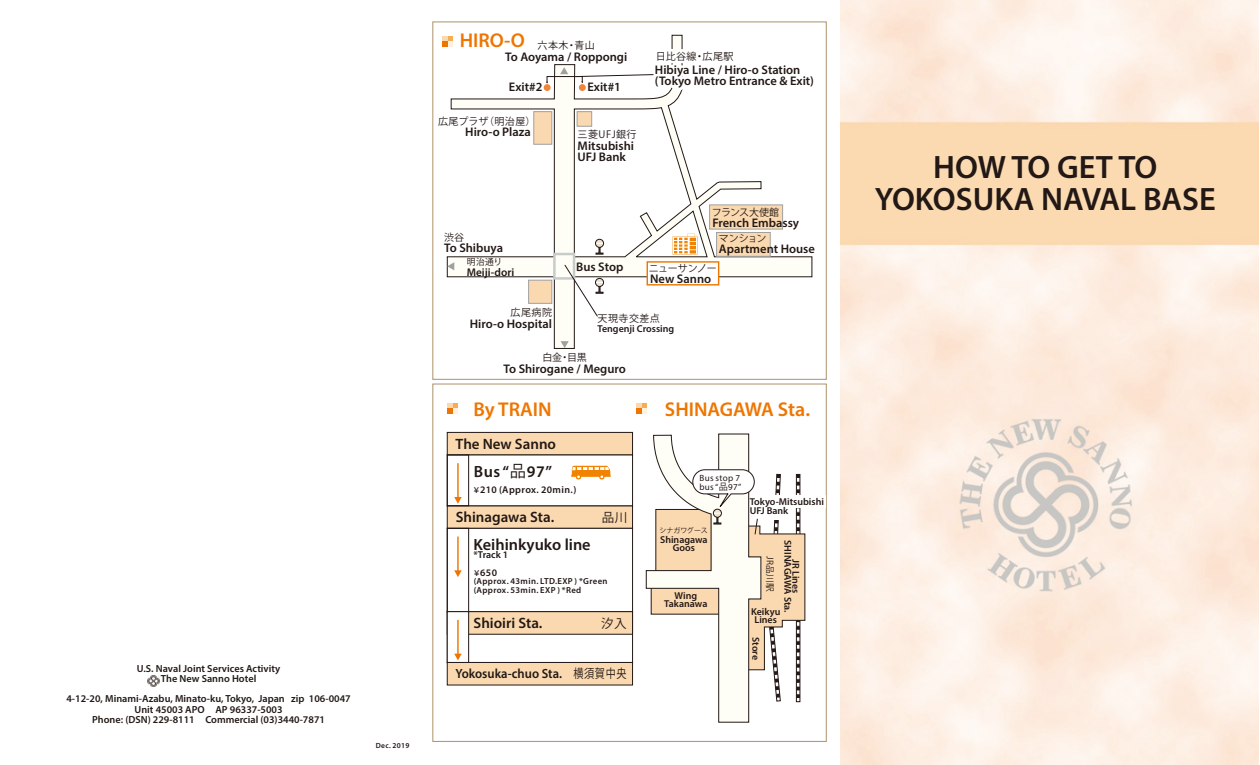
<style>
.page{position:relative;width:1260px;height:765px;background:#fff}
.page>*{position:absolute;margin:0;border:0;box-sizing:border-box;transform-origin:0 0}
.t1{font:600 32.5px/32.5px "Myriad Pro";color:#221815;text-align:center}
.t2{font:600 20px "Myriad Pro";color:#ee7500}
.t3{font:600 16.25px "Myriad Pro";color:#221815}
.t4{font:600 15px "Myriad Pro";color:#221815}
.t5{font:600 13.38px "Myriad Pro";color:#221815;scale:.95 1}
.t6{font:600 12.5px/11.2px "Myriad Pro";color:#221815}
.t7{font:12.5px "Koz Go Pr 6 N";letter-spacing:.06em;color:#221815;scale:.81 1}
.t8{font:12.5px "Koz Go Pr 6 N";letter-spacing:.06em;color:#221815}
.t9{font:600 11.25px "Myriad Pro";color:#221815}
.t10{font:600 10.25px/10.2px "Myriad Pro";color:#221815;text-align:center}
.t11{font:600 10px/8px "Myriad Pro";color:#221815;text-align:center}
.t12{font:10px "Koz Go Pr 6 N";letter-spacing:.045em;color:#221815}
.t13{font:600 10px "Myriad Pro";letter-spacing:.04em;color:#221815}
.t14{font:10px "Koz Go Pr 6 N";letter-spacing:.02em;color:#221815}
.t15{font:10px "Koz Go Pr 6 N";letter-spacing:-.035em;color:#221815}
.t16{font:10px "Koz Go Pr 6 N";letter-spacing:-.05em;color:#221815}
.t17{font:9.12px/9.1px "Myriad Pro";letter-spacing:.04em;color:#221815}
.t18{font:600 8.75px/8.8px "Myriad Pro";letter-spacing:.04em;color:#221815}
.t19{font:8.75px "Koz Go Pr 6 N";color:#221815}
.t20{font:8.62px "Koz Go Pr 6 N";letter-spacing:.045em;color:#221815}
.t21{font:600 7.5px "Myriad Pro";letter-spacing:.04em;color:#221815}
.t22{font:7px "Koz Go Pr 6 N";letter-spacing:-.01em;color:#221815}
.s1{font-family:"Koz Go Pr 6 N";font-weight:400}
.s2{font-weight:400;font-size:11.25px}
.s3{font-family:"Koz Go Pr 6 N"}
</style>
<div class="page">
<img style="left:840px;top:0;width:419px;height:765px">
<svg style="left:148px;top:675px;width:11px;height:12px"></svg>
<div style="left:432px;top:383px;width:395px;height:359px;background:#fff;border:1px solid #b29873"></div>
<svg style="left:447px;top:404px;width:10px;height:10px"></svg>
<div style="left:447px;top:432px;width:186px;height:23px;background:#fbd9b0;border:1px solid #221815"></div>
<div style="left:447px;top:505px;width:186px;height:24px;background:#fbd9b0"></div>
<div style="left:447px;top:455px;width:186px;height:51px;background:#fff;border:1px solid #221815"></div>
<div style="left:447px;top:528px;width:186px;height:84px;background:#fff;border:1px solid #221815"></div>
<div style="left:447px;top:455px;width:22px;height:51px;border:1px solid #221815"></div>
<div style="left:447px;top:528px;width:22px;height:84px;border:1px solid #221815"></div>
<hr style="left:457px;top:537px;width:2px;height:34px;background:#ee7500">
<svg style="left:454px;top:570px;width:8px;height:7px"></svg>
<hr style="left:457px;top:463px;width:2px;height:35px;background:#ee7500">
<svg style="left:454px;top:497px;width:8px;height:7px"></svg>
<svg style="left:571px;top:466px;width:40px;height:13px"></svg>
<div style="left:447px;top:662px;width:186px;height:23px;background:#fbd9b0"></div>
<div style="left:447px;top:611px;width:186px;height:52px;background:#fff;border:1px solid #221815"></div>
<div style="left:447px;top:611px;width:186px;height:24px;background:#fbd9b0;border:1px solid #221815"></div>
<div style="left:447px;top:611px;width:22px;height:52px;background:#fff;border:1px solid #221815"></div>
<hr style="left:457px;top:620px;width:2px;height:34px;background:#ee7500">
<svg style="left:454px;top:654px;width:8px;height:6px"></svg>
<svg style="left:636px;top:404px;width:10px;height:10px"></svg>
<svg style="left:646px;top:433px;width:160px;height:290px"></svg>
<div style="left:432px;top:21px;width:395px;height:359px;background:#fff;border:1px solid #b29873"></div>
<svg style="left:447px;top:46px;width:366px;height:303px"></svg>
<svg style="left:673px;top:234px;width:24px;height:21px"></svg>
<div style="left:528px;top:280px;width:24px;height:24px;background:#fbd9b0;border:1px solid #9fa0a0"></div>
<div style="left:533px;top:111px;width:19px;height:34px;background:#fbd9b0;border:1px solid #9fa0a0"></div>
<div style="left:716px;top:232px;width:55px;height:25px;background:#fbd9b0;border:1px solid #9fa0a0"></div>
<div style="left:544px;top:84px;width:7px;height:7px;background:#f08437;border-radius:50%"></div>
<svg style="left:560px;top:67px;width:8px;height:7px"></svg>
<svg style="left:561px;top:341px;width:8px;height:7px"></svg>
<svg style="left:447px;top:262px;width:7px;height:8px"></svg>
<div style="left:553px;top:253px;width:22px;height:27px;border:2px solid #c9caca"></div>
<div style="left:547px;top:76px;width:36px;height:7px;border:1px solid #221815"></div>
<svg style="left:575px;top:21px;width:244px;height:189px"></svg>
<div style="left:647px;top:261px;width:72px;height:25px;background:#fff;border:1px solid #ee7500"></div>
<svg style="left:595px;top:239px;width:9px;height:16px"></svg>
<div style="left:709px;top:205px;width:74px;height:24px;background:#fbd9b0;border:1px solid #9fa0a0"></div>
<svg style="left:564px;top:264px;width:40px;height:53px"></svg>
<svg style="left:443px;top:36px;width:10px;height:10px"></svg>
<p class="t10" style="left:137px;top:663px;width:145px">U.S. Naval Joint Services Activity<br>The New Sanno Hotel</p>
<p class="t10" style="left:66px;top:694px;width:286px">4-12-20, Minami-Azabu, Minato-ku, Tokyo, Japan zip 106-0047<br>Unit 45003 APO AP 96337-5003<br>Phone: (DSN) 229-8111 Commercial (03)3440-7871</p>
<p class="t21" style="left:376px;top:741px;width:35px">Dec. 2019</p>
<h2 class="t2" style="left:460px;top:28px;width:67px">HIRO-O</h2>
<p class="t12" style="left:538px;top:40px;width:59px">六本木・青山</p>
<p class="t6" style="left:505px;top:51px;width:124px">To Aoyama / Roppongi</p>
<p class="t6" style="left:509px;top:81px;width:35px">Exit#2</p>
<p class="t6" style="left:587px;top:80px;width:35px">Exit#1</p>
<p class="t14" style="left:438px;top:115px;width:99px">広尾プラザ（明治屋）</p>
<p class="t6" style="left:465px;top:125px;width:67px">Hiro-o Plaza</p>
<p class="t12" style="left:444px;top:231px;width:22px">渋谷</p>
<p class="t6" style="left:444px;top:242px;width:60px">To Shibuya</p>
<p class="t12" style="left:578px;top:128px;width:60px">三菱UFJ銀行</p>
<p class="t6" style="left:578px;top:140px;width:58px">Mitsubishi<br>UFJ Bank</p>
<p class="t12" style="left:656px;top:51px;width:79px">日比谷線・広尾駅</p>
<p class="t6" style="left:655px;top:64px;width:161px">Hibiya Line / Hiro-o Station (Tokyo Metro Entrance &amp; Exit)</p>
<p class="t16" style="left:712px;top:207px;width:69px">フランス大使館</p>
<p class="t6" style="left:712px;top:217px;width:88px">French Embassy</p>
<p class="t12" style="left:719px;top:233px;width:49px">マンション</p>
<p class="t6" style="left:719px;top:243px;width:98px">Apartment House</p>
<p class="t19" style="left:467px;top:257px;width:37px">明治通り</p>
<p class="t9" style="left:467px;top:265px;width:49px">Meiji-dori</p>
<p class="t12" style="left:511px;top:307px;width:43px">広尾病院</p>
<p class="t6" style="left:470px;top:318px;width:84px">Hiro-o Hospital</p>
<p class="t12" style="left:542px;top:352px;width:46px">白金・目黒</p>
<p class="t6" style="left:503px;top:363px;width:124px">To Shirogane / Meguro</p>
<p class="t6" style="left:576px;top:261px;width:49px">Bus Stop</p>
<p class="t15" style="left:649px;top:263px;width:70px">ニューサンノー</p>
<p class="t6" style="left:650px;top:273px;width:63px">New Sanno</p>
<p class="t12" style="left:598px;top:313px;width:64px">天現寺交差点</p>
<p class="t11" style="left:598px;top:324px;width:78px">Tengenji Crossing</p>
<h2 class="t2" style="left:473px;top:396px;width:80px">By TRAIN</h2>
<p class="t4" style="left:456px;top:434px;width:102px">The New Sanno</p>
<h3 class="t3" style="left:474px;top:461px;width:80px">Bus “<span class="s1">品</span>97”</h3>
<p class="t13" style="left:474px;top:483px;width:104px"><span class="s2">¥</span>210 (Approx. 20min.)</p>
<p class="t4" style="left:456px;top:508px;width:100px">Shinagawa Sta.</p>
<h3 class="t3" style="left:474px;top:534px;width:119px">Keihinkyuko line</h3>
<p class="t11" style="left:474px;top:550px;width:36px">*Track 1</p>
<p class="t8" style="left:602px;top:510px;width:27px">品川</p>
<p class="t11" style="left:474px;top:568px;width:25px"><span class="s2">¥</span>650</p>
<p class="t18" style="left:474px;top:577px;width:135px">(Approx. 43min. LTD.EXP ) *Green (Approx. 53min. EXP ) *Red</p>
<p class="t4" style="left:474px;top:613px;width:70px">Shioiri Sta.</p>
<p class="t5" style="left:456px;top:665px;width:114px">Yokosuka-chuo Sta.</p>
<p class="t8" style="left:601px;top:616px;width:27px">汐入</p>
<p class="t7" style="left:574px;top:667px;width:67px">横須賀中央</p>
<h2 class="t2" style="left:665px;top:396px;width:147px">SHINAGAWA Sta.</h2>
<p class="t17" style="left:699px;top:473px;width:44px">Bus stop 7 bus “<span class="s3">品</span>97”</p>
<p class="t22" style="left:659px;top:527px;width:50px">シナガワグース</p>
<p class="t11" style="left:660px;top:536px;width:49px">Shinagawa<br>Goos</p>
<p class="t11" style="left:664px;top:591px;width:45px">Wing<br>Takanawa</p>
<p class="t11" style="left:750px;top:497px;width:76px;line-height:9px;text-align:left">Tokyo-Mitsubishi<br>UFJ Bank</p>
<p class="t11" style="left:800px;top:540px;width:74px;rotate:90deg">JR Lines<br>SHINAGAWA Sta.</p>
<p class="t20" style="left:775px;top:556px;width:38px;rotate:90deg">JR品川駅</p>
<p class="t11" style="left:751px;top:607px;width:31px">Keikyu<br>Lines</p>
<p class="t11" style="left:760px;top:637px;width:24px;rotate:90deg">Store</p>
<h1 class="t1" style="left:875px;top:150px;width:343px">HOW TO GET TO<br>YOKOSUKA NAVAL BASE</h1>
</div>
